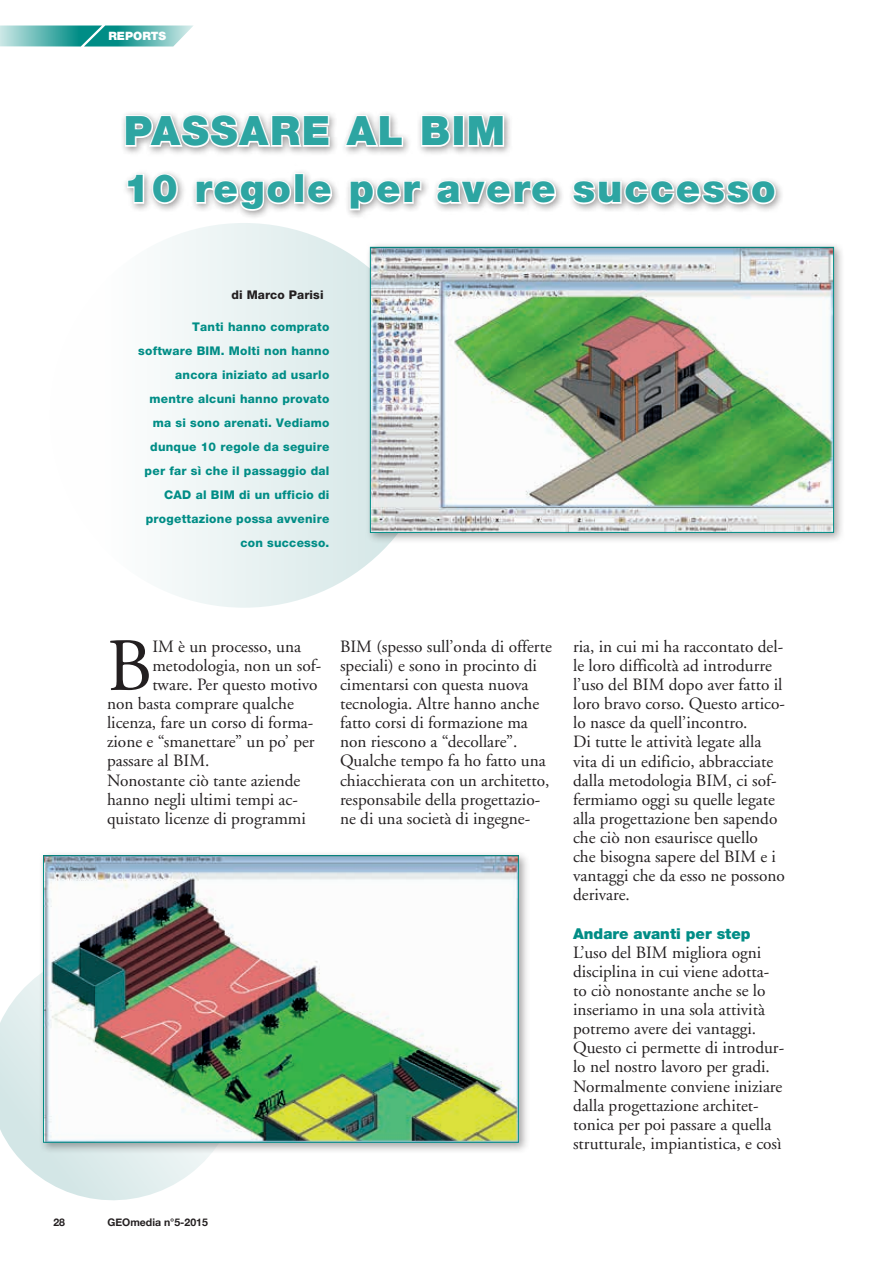
<style>
.page{position:relative;width:893px;height:1263px;background:#fff}
.page>*{position:absolute;margin:0;border:0;box-sizing:border-box;transform-origin:0 0}
.t1{font:75px "Adobe Garamond";color:#231f20}
.t2{font:900 40.5px "Helvetica Neue";letter-spacing:.04em;color:#2da5a2}
.t3{font:900 39px "Helvetica Neue";letter-spacing:.05em;color:#2da5a2}
.t4{font:17.25px/19.2px "Adobe Garamond";color:#231f20}
.t5{font:900 15px "Helvetica Neue";color:#008d86}
.t6{font:800 12px/24px "Helvetica Neue";letter-spacing:.02em;color:#008d86;text-align:right}
.t7{font:800 12px "Helvetica Neue";letter-spacing:.01em;color:#231f20}
.t8{font:900 11.55px "Helvetica Neue";color:#fff}
.t9{font:700 10.5px "Helvetica Neue";color:#231f20}
</style>
<div class="page">
<svg style="left:0;top:26px;width:193px;height:21px;background:#5fb7b3"></svg>
<svg style="left:49px;top:223px;width:390px;height:385px"></svg>
<div style="left:365px;top:242px;width:480px;height:302px;background:#231f20;opacity:.4"></div>
<img style="left:372px;top:249px;width:460px;height:282px">
<div style="left:370px;top:247px;width:464px;height:286px;border:1px solid #008d86"></div>
<div style="left:120px;top:110px;width:664px;height:109px;background:#231f20;opacity:.45"></div>
<svg style="left:124px;top:113px;width:207px;height:36px"></svg>
<svg style="left:343px;top:114px;width:61px;height:35px"></svg>
<svg style="left:420px;top:114px;width:32px;height:34px"></svg>
<div style="left:453px;top:115px;width:11px;height:32px;border:3px solid #fff"></div>
<svg style="left:466px;top:114px;width:39px;height:34px"></svg>
<svg style="left:126px;top:172px;width:53px;height:33px"></svg>
<svg style="left:194px;top:179px;width:98px;height:33px"></svg>
<div style="left:294px;top:173px;width:10px;height:31px;border:3px solid #fff"></div>
<svg style="left:306px;top:179px;width:28px;height:27px"></svg>
<svg style="left:348px;top:179px;width:75px;height:33px"></svg>
<svg style="left:435px;top:179px;width:123px;height:27px"></svg>
<svg style="left:571px;top:179px;width:206px;height:27px"></svg>
<svg style="left:0;top:976px;width:210px;height:225px;fill:#dfecec"></svg>
<div style="left:38px;top:850px;width:492px;height:304px;background:#231f20;opacity:.4"></div>
<img style="left:45px;top:857px;width:472px;height:284px">
<div style="left:43px;top:855px;width:476px;height:288px;border:1px solid #008d86"></div>
<p class="t8" style="left:108px;top:29px;width:59px">REPORTS</p>
<h2 class="t2" style="left:124px;top:107px;width:383px">PASSARE AL BIM</h2>
<h3 class="t3" style="left:124px;top:165px;width:653px">10 regole per avere successo</h3>
<p class="t7" style="left:231px;top:288px;width:94px">di Marco Parisi</p>
<p class="t6" style="left:138px;top:315px;width:193px">Tanti hanno comprato software BIM. Molti non hanno ancora iniziato ad usarlo mentre alcuni hanno provato ma si sono arenati. Vediamo dunque 10 regole da seguire per far sì che il passaggio dal<br>CAD al BIM di un ufficio di progettazione possa avvenire con successo.</p>
<h1 class="t1" style="left:107px;top:626px;width:47px">B</h1>
<p class="t4" style="left:152px;top:637px;width:150px">IM è un processo, una</p>
<p class="t4" style="left:152px;top:656px;width:170px">metodologia, non un sof-</p>
<p class="t4" style="left:152px;top:675px;width:167px">tware. Per questo motivo</p>
<p class="t4" style="left:107px;top:694px;width:188px">non basta comprare qualche</p>
<p class="t4" style="left:107px;top:713px;width:208px">licenza, fare un corso di forma-</p>
<p class="t4" style="left:107px;top:733px;width:209px">zione e “smanettare” un po’ per</p>
<p class="t4" style="left:107px;top:752px;width:104px">passare al BIM.</p>
<p class="t4" style="left:107px;top:771px;width:195px">Nonostante ciò tante aziende</p>
<p class="t4" style="left:107px;top:790px;width:192px">hanno negli ultimi tempi ac-</p>
<p class="t4" style="left:107px;top:809px;width:200px">quistato licenze di programmi</p>
<p class="t4" style="left:340px;top:637px;width:213px">BIM (spesso sull’onda di offerte speciali) e sono in procinto di cimentarsi con questa nuova tecnologia. Altre hanno anche fatto corsi di formazione ma non riescono a “decollare”.<br>Qualche tempo fa ho fatto una chiacchierata con un architetto, responsabile della progettazio&shy;ne di una società di ingegne-</p>
<p class="t4" style="left:573px;top:637px;width:213px">ria, in cui mi ha raccontato del&shy;le loro difficoltà ad introdurre l’uso del BIM dopo aver fatto il loro bravo corso. Questo artico&shy;lo nasce da quell’incontro.<br>Di tutte le attività legate alla vita di un edificio, abbracciate dalla metodologia BIM, ci sof&shy;fermiamo oggi su quelle legate alla progettazione ben sapendo che ciò non esaurisce quello<br>che bisogna sapere del BIM e i vantaggi che da esso ne possono derivare.</p>
<p class="t5" style="left:573px;top:924px;width:179px">Andare avanti per step</p>
<p class="t4" style="left:573px;top:943px;width:213px">L’uso del BIM migliora ogni disciplina in cui viene adotta&shy;to ciò nonostante anche se lo inseriamo in una sola attività potremo avere dei vantaggi.<br>Questo ci permette di introdur&shy;lo nel nostro lavoro per gradi.<br>Normalmente conviene iniziare dalla progettazione architet&shy;tonica per poi passare a quella strutturale, impiantistica, e così</p>
<p class="t9" style="left:53px;top:1214px;width:13px">28</p>
<p class="t9" style="left:107px;top:1214px;width:102px">GEOmedia n°5-2015</p>
</div>
